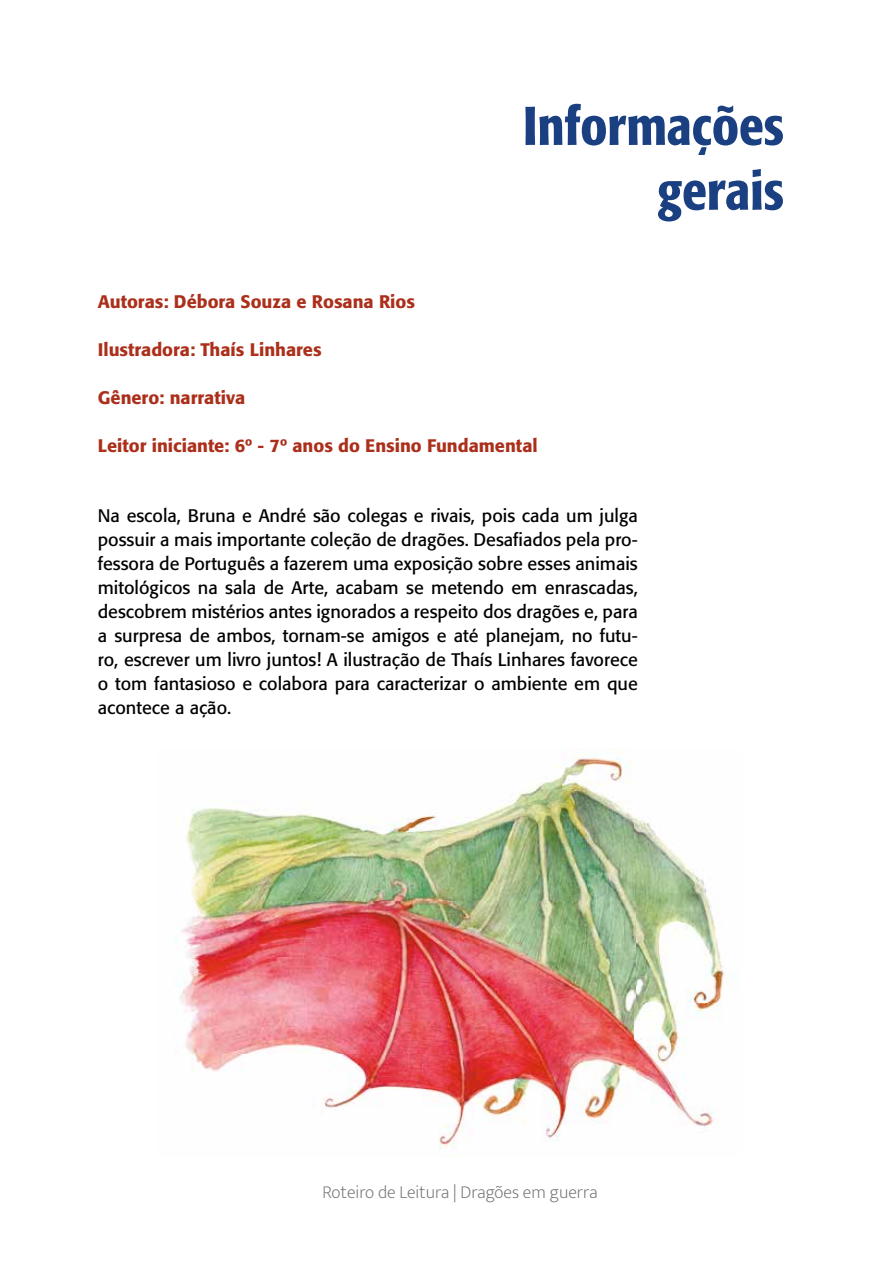
<style>
.page{position:relative;width:893px;height:1263px;background:#fff}
.page>*{position:absolute;margin:0;border:0;box-sizing:border-box;transform-origin:0 0}
.t1{font:500 condensed 54px/64.8px "Formata";color:#1a4082;text-align:right}
.t2{font:18px/24px "Formata";color:#000;text-align:justify}
.t3{font:500 18px "Formata";color:#ab2f1a}
.t4{font:200 18px "Mukta";color:#706f6f}
</style>
<div class="page">
<img style="left:175px;top:748px;width:551px;height:409px">
<h1 class="t1" style="left:523px;top:93px;width:262px">Informações gerais</h1>
<p class="t3" style="left:98px;top:290px;width:319px">Autoras: Débora Souza e Rosana Rios</p>
<p class="t3" style="left:98px;top:338px;width:225px">Ilustradora: Thaís Linhares</p>
<p class="t3" style="left:98px;top:386px;width:149px">Gênero: narrativa</p>
<p class="t3" style="left:98px;top:434px;width:441px">Leitor iniciante: 6º - 7º anos do Ensino Fundamental</p>
<p class="t2" style="left:98px;top:504px;width:542px">Na escola, Bruna e André são colegas e rivais, pois cada um julga possuir a mais importante coleção de dragões. Desafiados pela pro&shy;fessora de Português a fazerem uma exposição sobre esses animais mitológicos na sala de Arte, acabam se metendo em enrascadas, descobrem mistérios antes ignorados a respeito dos dragões e, para a surpresa de ambos, tornam-se amigos e até planejam, no futu&shy;ro, escrever um livro juntos! A ilustração de Thaís Linhares favorece o tom fantasioso e colabora para caracterizar o ambiente em que acontece a ação.</p>
<p class="t4" style="left:322px;top:1178px;width:277px">Roteiro de Leitura | Dragões em guerra</p>
</div>
